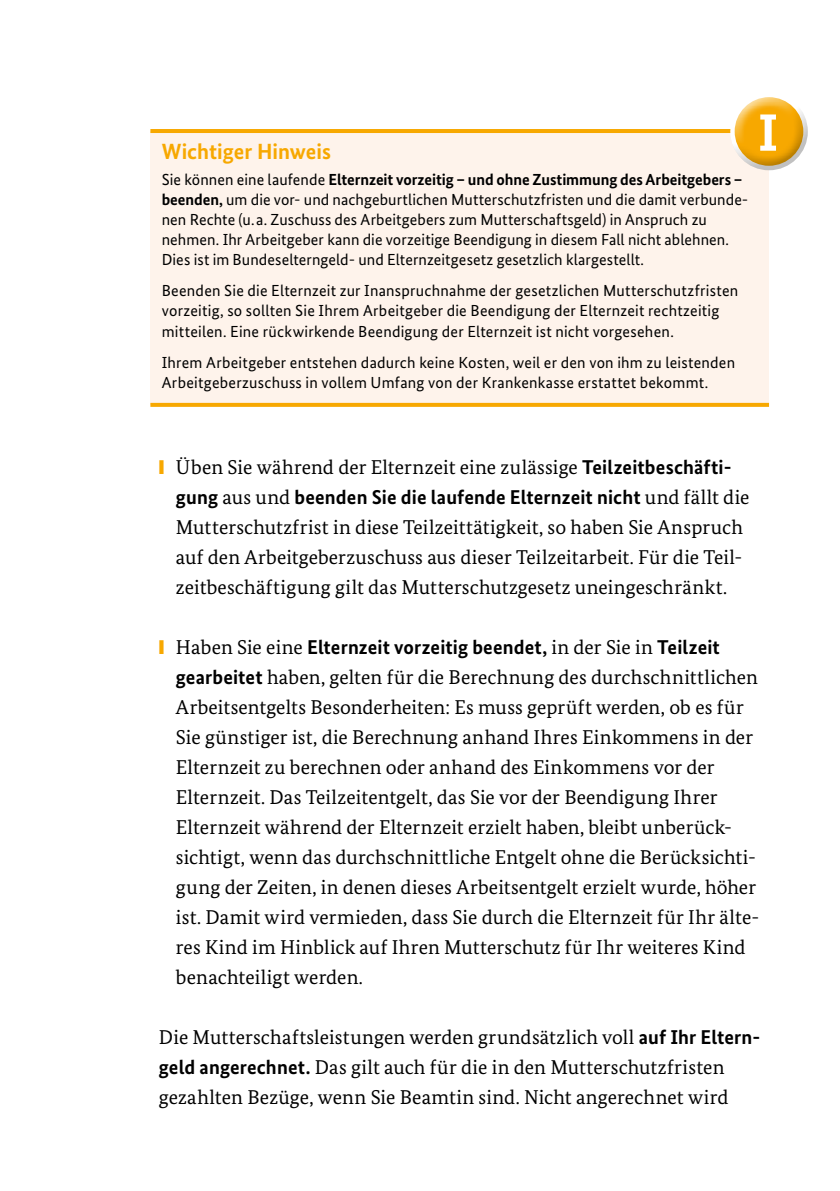
<style>
.page{position:relative;width:840px;height:1191px;background:#fff}
.page>*{position:absolute;margin:0;border:0;box-sizing:border-box;transform-origin:0 0}
.t1{font:700 52.4px "Bundes Sans";color:#fff}
.t2{font:700 22px "Bundes Sans";color:#f7a800}
.t3{font:20px/30px "Bundes Serif";letter-spacing:.005em;color:#000}
.t4{font:16px/20px "Bundes Sans";letter-spacing:.015em;color:#000}
.s1{font-weight:700}
.s2{color:#f7a800}
.s3{font-family:"Bundes Sans";font-weight:700}
</style>
<div class="page">
<div style="left:150px;top:131px;width:618px;height:274px;background:#fef3eb"></div>
<hr style="left:150px;top:129px;width:618px;height:4px;background:#f7a800">
<svg style="left:150px;top:403px;width:618px;height:4px;background:#f7aa08"></svg>
<div style="left:714px;top:78px;width:98px;height:80px;background:#fff;opacity:.75"></div>
<div style="left:723px;top:104px;width:99px;height:69px;background:#000;opacity:.25"></div>
<p class="t2" style="left:162px;top:138px;width:171px">Wichtiger Hinweis</p>
<p class="t4" style="left:162px;top:169px;width:587px">Sie können eine laufende <span class="s1">Elternzeit vorzeitig – und ohne Zustimmung des Arbeitgebers – beenden,</span> um die vor- und nachgeburtlichen Mutterschutzfristen und die damit verbunde&shy;nen Rechte (u. a. Zuschuss des Arbeitgebers zum Mutterschaftsgeld) in Anspruch zu nehmen. Ihr Arbeitgeber kann die vorzeitige Beendigung in diesem Fall nicht ablehnen.<br>Dies ist im Bundeselterngeld- und Elternzeitgesetz gesetzlich klargestellt.</p>
<p class="t4" style="left:162px;top:281px;width:577px">Beenden Sie die Elternzeit zur Inanspruchnahme der gesetzlichen Mutterschutzfristen vorzeitig, so sollten Sie Ihrem Arbeitgeber die Beendigung der Elternzeit rechtzeitig mitteilen. Eine rückwirkende Beendigung der Elternzeit ist nicht vorgesehen.</p>
<p class="t4" style="left:162px;top:352px;width:574px">Ihrem Arbeitgeber entstehen dadurch keine Kosten, weil er den von ihm zu leistenden<br>Arbeitgeberzuschuss in vollem Umfang von der Krankenkasse erstattet bekommt.</p>
<h1 class="t1" style="left:757px;top:101px;width:22px">I</h1>
<p class="t3" style="left:176px;top:451px;width:575px;text-indent:-17px"><span class="s2">❙</span> Üben Sie während der Elternzeit eine zulässige <span class="s3">Teilzeitbeschäfti&shy;gung</span> aus und <span class="s3">beenden Sie die laufende Elternzeit nicht</span> und fällt die Mutterschutzfrist in diese Teilzeittätigkeit, so haben Sie Anspruch auf den Arbeitgeberzuschuss aus dieser Teilzeitarbeit. Für die Teil&shy;zeitbeschäftigung gilt das Mutterschutzgesetz uneingeschränkt.</p>
<p class="t3" style="left:176px;top:631px;width:584px;text-indent:-17px"><span class="s2">❙</span> Haben Sie eine <span class="s3">Elternzeit vorzeitig beendet,</span> in der Sie in <span class="s3">Teilzeit gearbeitet</span> haben, gelten für die Berechnung des durchschnittlichen Arbeitsentgelts Besonderheiten: Es muss geprüft werden, ob es für Sie günstiger ist, die Berechnung anhand Ihres Einkommens in der Elternzeit zu berechnen oder anhand des Einkommens vor der Elternzeit. Das Teilzeitentgelt, das Sie vor der Beendigung Ihrer Elternzeit während der Elternzeit erzielt haben, bleibt unberück&shy;sichtigt, wenn das durchschnittliche Entgelt ohne die Berücksichti&shy;gung der Zeiten, in denen dieses Arbeitsentgelt erzielt wurde, höher ist. Damit wird vermieden, dass Sie durch die Elternzeit für Ihr älte&shy;res Kind im Hinblick auf Ihren Mutterschutz für Ihr weiteres Kind benachteiligt werden.</p>
<p class="t3" style="left:159px;top:1021px;width:602px">Die Mutterschaftsleistungen werden grundsätzlich voll <span class="s3">auf Ihr Eltern&shy;geld angerechnet.</span> Das gilt auch für die in den Mutterschutzfristen gezahlten Bezüge, wenn Sie Beamtin sind. Nicht angerechnet wird</p>
</div>
